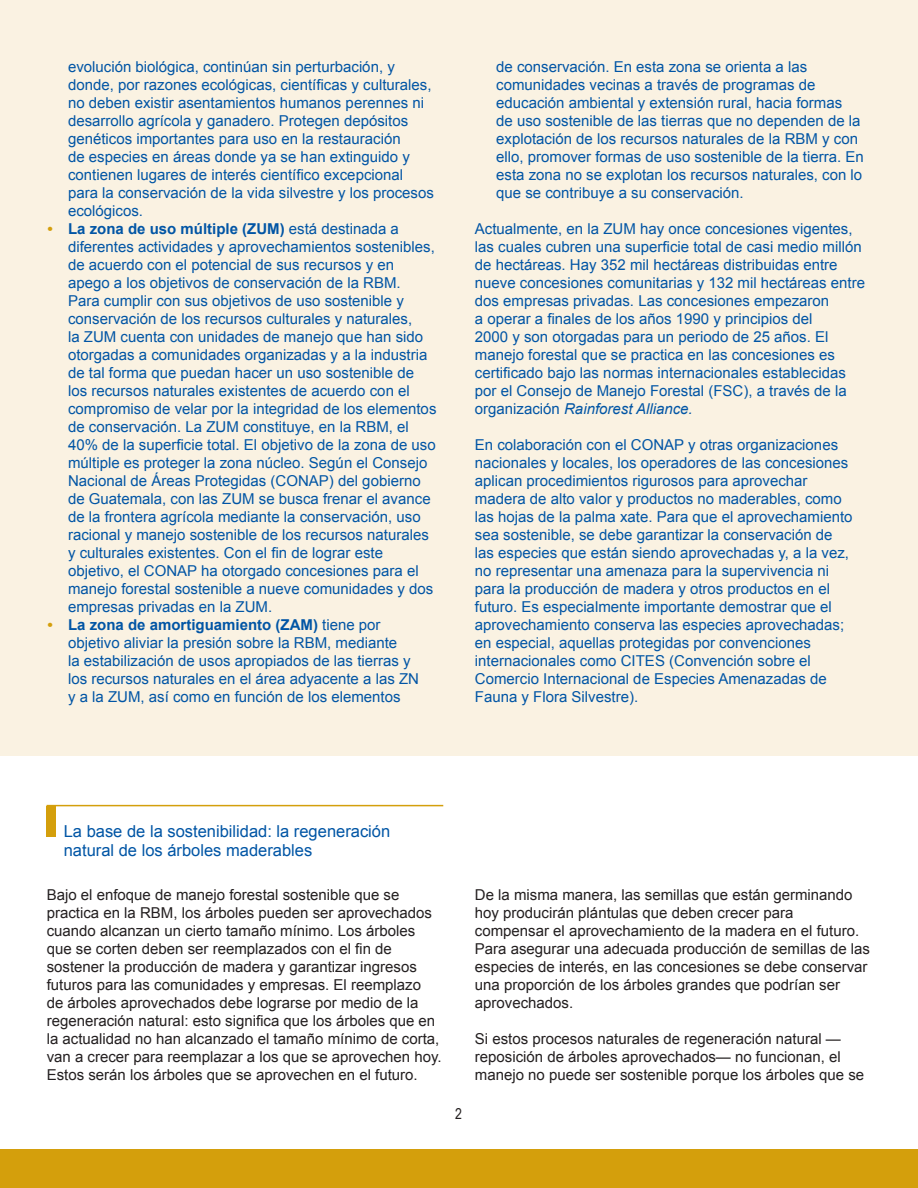
<style>
.page{position:relative;width:918px;height:1188px;background:#fff}
.page>*{position:absolute;margin:0;border:0;box-sizing:border-box;transform-origin:0 0}
.SUBTITULO_1{font:16.5px/19.5px "Arial";color:#0155a5}
.Default{font:15px/18px "Arial";color:#0155a5}
.Default-2{font:15px/18px "Arial";color:#231f20}
.t1{font:15px "Arial Narrow";color:#231f20}
.s1{font-weight:700;font-style:italic;color:#d49f0c}
.s2{font-weight:700}
.s3{font-style:italic}
</style>
<div class="page">
<div style="left:0;top:1150px;width:918px;height:38px;background:#d49f0c"></div>
<div style="left:0;top:0;width:918px;height:756px;background:#faf2e2"></div>
<div style="left:47px;top:806px;width:9px;height:30px;background:#d49f0c"></div>
<hr style="left:47px;top:805px;width:396px;height:1px;background:#d49f0c">
<p class="Default" style="left:68px;top:58px;width:367px">evolución biológica, continúan sin perturbación, y donde, por razones ecológicas, científicas y culturales, no deben existir asentamientos humanos perennes ni desarrollo agrícola y ganadero. Protegen depósitos genéticos importantes para uso en la restauración<br>de especies en áreas donde ya se han extinguido y contienen lugares de interés científico excepcional para la conservación de la vida silvestre y los procesos ecológicos.</p>
<p class="Default" style="left:68px;top:220px;width:370px;text-indent:-21px"><span class="s1">•</span> <span class="s2">La zona de uso múltiple (ZUM)</span> está destinada a diferentes actividades y aprovechamientos sostenibles, de acuerdo con el potencial de sus recursos y en apego a los objetivos de conservación de la RBM.<br>Para cumplir con sus objetivos de uso sostenible y conservación de los recursos culturales y naturales,<br>la ZUM cuenta con unidades de manejo que han sido otorgadas a comunidades organizadas y a la industria de tal forma que puedan hacer un uso sostenible de los recursos naturales existentes de acuerdo con el compromiso de velar por la integridad de los elementos de conservación. La ZUM constituye, en la RBM, el 40% de la superficie total. El objetivo de la zona de uso múltiple es proteger la zona núcleo. Según el Consejo Nacional de Áreas Protegidas (CONAP) del gobierno de Guatemala, con las ZUM se busca frenar el avance de la frontera agrícola mediante la conservación, uso racional y manejo sostenible de los recursos naturales y culturales existentes. Con el fin de lograr este objetivo, el CONAP ha otorgado concesiones para el manejo forestal sostenible a nueve comunidades y dos empresas privadas en la ZUM.</p>
<p class="Default" style="left:68px;top:616px;width:352px;text-indent:-21px"><span class="s1">•</span> <span class="s2">La zona de amortiguamiento (ZAM)</span> tiene por objetivo aliviar la presión sobre la RBM, mediante<br>la estabilización de usos apropiados de las tierras y los recursos naturales en el área adyacente a las ZN y a la ZUM, así como en función de los elementos</p>
<p class="Default" style="left:496px;top:58px;width:369px">de conservación. En esta zona se orienta a las comunidades vecinas a través de programas de educación ambiental y extensión rural, hacia formas<br>de uso sostenible de las tierras que no dependen de la explotación de los recursos naturales de la RBM y con ello, promover formas de uso sostenible de la tierra. En esta zona no se explotan los recursos naturales, con lo que se contribuye a su conservación.</p>
<p class="Default" style="left:475px;top:220px;width:392px">Actualmente, en la ZUM hay once concesiones vigentes, las cuales cubren una superficie total de casi medio millón de hectáreas. Hay 352 mil hectáreas distribuidas entre nueve concesiones comunitarias y 132 mil hectáreas entre dos empresas privadas. Las concesiones empezaron<br>a operar a finales de los años 1990 y principios del<br>2000 y son otorgadas para un periodo de 25 años. El manejo forestal que se practica en las concesiones es certificado bajo las normas internacionales establecidas por el Consejo de Manejo Forestal (FSC), a través de la organización <span class="s3">Rainforest Alliance.</span></p>
<p class="Default" style="left:475px;top:436px;width:379px">En colaboración con el CONAP y otras organizaciones nacionales y locales, los operadores de las concesiones aplican procedimientos rigurosos para aprovechar madera de alto valor y productos no maderables, como las hojas de la palma xate. Para que el aprovechamiento sea sostenible, se debe garantizar la conservación de las especies que están siendo aprovechadas y, a la vez, no representar una amenaza para la supervivencia ni para la producción de madera y otros productos en el futuro. Es especialmente importante demostrar que el aprovechamiento conserva las especies aprovechadas; en especial, aquellas protegidas por convenciones internacionales como CITES (Convención sobre el Comercio Internacional de Especies Amenazadas de Fauna y Flora Silvestre).</p>
<p class="SUBTITULO_1" style="left:64px;top:822px;width:328px">La base de la sostenibilidad: la regeneración natural de los árboles maderables</p>
<p class="Default-2" style="left:47px;top:886px;width:396px">Bajo el enfoque de manejo forestal sostenible que se practica en la RBM, los árboles pueden ser aprovechados cuando alcanzan un cierto tamaño mínimo. Los árboles que se corten deben ser reemplazados con el fin de sostener la producción de madera y garantizar ingresos futuros para las comunidades y empresas. El reemplazo<br>de árboles aprovechados debe lograrse por medio de la regeneración natural: esto significa que los árboles que en la actualidad no han alcanzado el tamaño mínimo de corta, van a crecer para reemplazar a los que se aprovechen hoy.<br>Estos serán los árboles que se aprovechen en el futuro.</p>
<p class="Default-2" style="left:475px;top:886px;width:397px">De la misma manera, las semillas que están germinando hoy producirán plántulas que deben crecer para compensar el aprovechamiento de la madera en el futuro.<br>Para asegurar una adecuada producción de semillas de las especies de interés, en las concesiones se debe conservar una proporción de los árboles grandes que podrían ser aprovechados.</p>
<p class="Default-2" style="left:475px;top:1030px;width:391px">Si estos procesos naturales de regeneración natural — reposición de árboles aprovechados— no funcionan, el manejo no puede ser sostenible porque los árboles que se</p>
<p class="t1" style="left:455px;top:1103px;width:8px">2</p>
</div>
